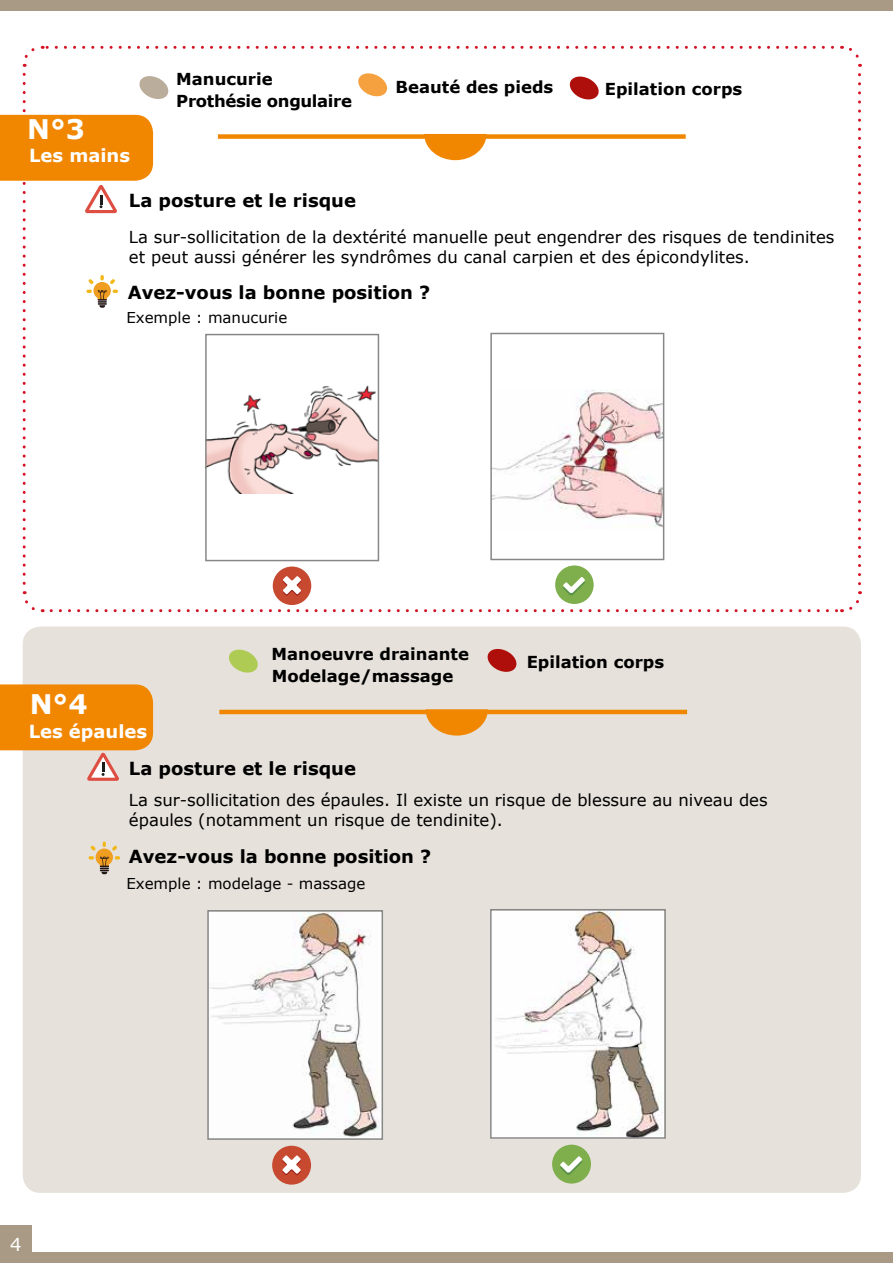
<style>
.page{position:relative;width:893px;height:1263px;background:#fff}
.page>*{position:absolute;margin:0;border:0;box-sizing:border-box;transform-origin:0 0}
.t1{font:700 27px "Verdana";color:#fff}
.t2{font:700 18px "Verdana";color:#000}
.t3{font:700 18px "Verdana";color:#fff}
.t4{font:18px "Verdana";color:#fff}
.t5{font:16.5px/19.8px "Verdana";color:#000}
.t6{font:700 16.5px/21.6px "Verdana";color:#000}
.t7{font:700 16.5px/21.3px "Verdana";letter-spacing:-.02em;color:#000}
.t8{font:15px "Verdana";color:#000}
</style>
<div class="page">
<div style="left:0;top:1252px;width:893px;height:11px;background:#a99a85"></div>
<div style="left:0;top:1225px;width:32px;height:38px;background:#a99a85"></div>
<div style="left:0;top:0;width:893px;height:11px;background:#a99a85"></div>
<div style="left:23px;top:626px;width:838px;height:567px;background:#e6e1db;border-radius:18px"></div>
<div style="left:272px;top:1146px;width:39px;height:38px;background:#c64930;border-radius:50%"></div>
<svg style="left:282px;top:1155px;width:19px;height:20px"></svg>
<div style="left:552px;top:1145px;width:39px;height:38px;background:#7fae4c;border-radius:50%"></div>
<svg style="left:560px;top:1156px;width:22px;height:19px"></svg>
<svg style="left:89px;top:841px;width:31px;height:33px"></svg>
<hr style="left:219px;top:710px;width:468px;height:4px;background:#f18700">
<svg style="left:426px;top:709px;width:62px;height:27px"></svg>
<svg style="left:487px;top:649px;width:30px;height:23px"></svg>
<svg style="left:229px;top:649px;width:29px;height:24px"></svg>
<img style="left:210px;top:913px;width:170px;height:224px">
<div style="left:207px;top:910px;width:176px;height:230px;border:2px solid #878787"></div>
<img style="left:493px;top:912px;width:170px;height:224px">
<div style="left:490px;top:909px;width:176px;height:230px;border:2px solid #878787"></div>
<svg style="left:0;top:45px;width:862px;height:568px"></svg>
<svg style="left:0;top:684px;width:153px;height:97px"></svg>
<h1 class="t1" style="left:27px;top:112px;width:59px">N°3</h1>
<p class="t3" style="left:29px;top:144px;width:102px">Les mains</p>
<p class="t7" style="left:176px;top:68px;width:177px">Manucurie<br>Prothésie ongulaire</p>
<p class="t2" style="left:129px;top:189px;width:229px">La posture et le risque</p>
<p class="t6" style="left:396px;top:76px;width:159px">Beauté des pieds</p>
<p class="t6" style="left:605px;top:78px;width:139px">Epilation corps</p>
<p class="t5" style="left:129px;top:227px;width:707px">La sur-sollicitation de la dextérité manuelle peut engendrer des risques de tendinites et peut aussi générer les syndrômes du canal carpien et des épicondylites.</p>
<p class="t2" style="left:128px;top:281px;width:304px">Avez-vous la bonne position ?</p>
<p class="t8" style="left:126px;top:308px;width:162px">Exemple : manucurie</p>
<h1 class="t1" style="left:30px;top:687px;width:59px">N°4</h1>
<p class="t3" style="left:29px;top:720px;width:120px">Les épaules</p>
<p class="t6" style="left:272px;top:643px;width:199px">Manoeuvre drainante<br>Modelage/massage</p>
<p class="t6" style="left:527px;top:650px;width:139px">Epilation corps</p>
<p class="t2" style="left:129px;top:756px;width:229px">La posture et le risque</p>
<p class="t5" style="left:129px;top:790px;width:640px">La sur-sollicitation des épaules. Il existe un risque de blessure au niveau des épaules (notamment un risque de tendinite).</p>
<p class="t2" style="left:129px;top:845px;width:304px">Avez-vous la bonne position ?</p>
<p class="t8" style="left:126px;top:873px;width:240px">Exemple : modelage - massage</p>
<p class="t4" style="left:10px;top:1233px;width:13px">4</p>
</div>
